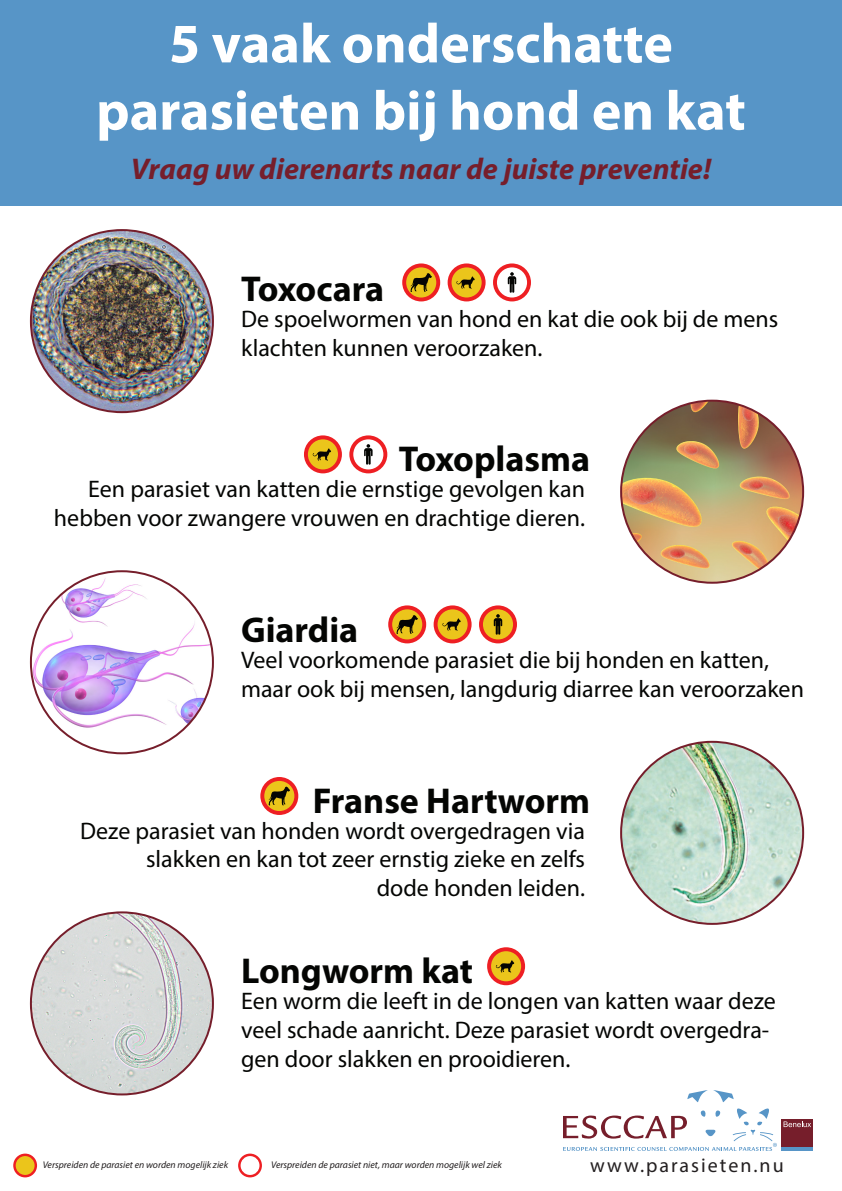
<style>
.page{position:relative;width:842px;height:1191px;background:#fff}
.page>*{position:absolute;margin:0;border:0;box-sizing:border-box;transform-origin:0 0}
.t1{font:700 56px/67.2px "Myriad Pro";color:#fff;text-align:center}
.t2{font:700 36px "Myriad Pro";color:#040503}
.t3{font:italic 700 30px "Myriad Pro";color:#761e2b}
.t4{font:24px/28.8px "Myriad Pro";color:#040503}
.t5{font:20px "Myriad Pro";letter-spacing:.1em;color:#231f20}
.t6{font:italic 9.7px "Myriad Pro";color:#231f20}
</style>
<div class="page">
<div style="left:0;top:0;width:842px;height:205px;background:#5795c7"></div>
<svg style="left:13px;top:1153px;width:24px;height:24px"></svg>
<div style="left:16px;top:1156px;width:19px;height:19px;background:#ebc51b;border-radius:50%"></div>
<svg style="left:238px;top:1153px;width:24px;height:24px"></svg>
<div style="left:241px;top:1156px;width:18px;height:19px;background:#fff;border-radius:50%"></div>
<svg style="left:563px;top:1090px;width:214px;height:61px"></svg>
<div style="left:782px;top:1119px;width:31px;height:32px;background:#761e2b"></div>
<svg style="left:783px;top:1121px;width:28px;height:6px"></svg>
<hr style="left:782px;top:1147px;width:31px;height:4px;background:#5795c7">
<img style="left:31px;top:230px;width:182px;height:182px;border-radius:89px">
<img style="left:621px;top:401px;width:182px;height:182px;border-radius:91px">
<img style="left:31px;top:571px;width:182px;height:182px;border-radius:91px">
<img style="left:621px;top:742px;width:182px;height:182px;border-radius:91px">
<img style="left:31px;top:912px;width:182px;height:182px;border-radius:91px">
<svg style="left:448px;top:263px;width:38px;height:38px"></svg>
<div style="left:452px;top:267px;width:30px;height:30px;background:#ebc51b;border-radius:50%"></div>
<svg style="left:456px;top:276px;width:19px;height:13px"></svg>
<svg style="left:402px;top:263px;width:38px;height:38px"></svg>
<div style="left:406px;top:267px;width:30px;height:30px;background:#ebc51b;border-radius:50%"></div>
<svg style="left:410px;top:273px;width:22px;height:19px"></svg>
<svg style="left:493px;top:263px;width:38px;height:38px"></svg>
<div style="left:497px;top:267px;width:30px;height:30px;background:#fff;border-radius:50%"></div>
<svg style="left:508px;top:272px;width:8px;height:21px"></svg>
<svg style="left:304px;top:435px;width:38px;height:38px"></svg>
<div style="left:308px;top:439px;width:30px;height:30px;background:#ebc51b;border-radius:50%"></div>
<svg style="left:313px;top:448px;width:18px;height:13px"></svg>
<svg style="left:349px;top:435px;width:38px;height:38px"></svg>
<div style="left:353px;top:439px;width:30px;height:30px;background:#fff;border-radius:50%"></div>
<svg style="left:364px;top:444px;width:9px;height:20px"></svg>
<svg style="left:434px;top:605px;width:38px;height:38px"></svg>
<div style="left:438px;top:609px;width:30px;height:30px;background:#ebc51b;border-radius:50%"></div>
<svg style="left:442px;top:618px;width:19px;height:13px"></svg>
<svg style="left:388px;top:605px;width:38px;height:38px"></svg>
<div style="left:392px;top:609px;width:30px;height:30px;background:#ebc51b;border-radius:50%"></div>
<svg style="left:396px;top:614px;width:22px;height:20px"></svg>
<svg style="left:479px;top:605px;width:38px;height:38px"></svg>
<div style="left:483px;top:609px;width:30px;height:30px;background:#ebc51b;border-radius:50%"></div>
<svg style="left:494px;top:614px;width:8px;height:20px"></svg>
<svg style="left:487px;top:947px;width:38px;height:38px"></svg>
<div style="left:491px;top:951px;width:30px;height:30px;background:#ebc51b;border-radius:50%"></div>
<svg style="left:496px;top:960px;width:18px;height:12px"></svg>
<svg style="left:260px;top:777px;width:38px;height:38px"></svg>
<div style="left:264px;top:781px;width:30px;height:30px;background:#ebc51b;border-radius:50%"></div>
<svg style="left:268px;top:786px;width:22px;height:20px"></svg>
<h1 class="t1" style="left:96px;top:8px;width:651px">5 vaak onderschatte parasieten bij hond en kat</h1>
<p class="t3" style="left:131px;top:150px;width:582px">Vraag uw dierenarts naar de juiste preventie!</p>
<h2 class="t2" style="left:241px;top:265px;width:145px">Toxocara</h2>
<p class="t4" style="left:241px;top:304px;width:539px">De spoelwormen van hond en kat die ook bij de mens klachten kunnen veroorzaken.</p>
<h2 class="t2" style="left:399px;top:436px;width:193px">Toxoplasma</h2>
<p class="t4" style="left:54px;top:474px;width:532px;text-align:right">Een parasiet van katten die ernstige gevolgen kan hebben voor zwangere vrouwen en drachtige dieren.</p>
<h2 class="t2" style="left:241px;top:606px;width:119px">Giardia</h2>
<p class="t4" style="left:241px;top:645px;width:564px">Veel voorkomende parasiet die bij honden en katten, maar ook bij mensen, langdurig diarree kan veroorzaken</p>
<h2 class="t2" style="left:313px;top:777px;width:279px">Franse Hartworm</h2>
<p class="t4" style="left:80px;top:815px;width:506px;text-align:right">Deze parasiet van honden wordt overgedragen via slakken en kan tot zeer ernstig zieke en zelfs<br>dode honden leiden.</p>
<h2 class="t2" style="left:241px;top:947px;width:234px">Longworm kat</h2>
<p class="t4" style="left:241px;top:986px;width:536px">Een worm die leeft in de longen van katten waar deze veel schade aanricht. Deze parasiet wordt overgedra&shy;gen door slakken en prooidieren.</p>
<p class="t6" style="left:43px;top:1159px;width:187px">Verspreiden de parasiet en worden mogelijk ziek</p>
<p class="t6" style="left:271px;top:1159px;width:232px">Verspreiden de parasiet niet, maar worden mogelijk wel ziek</p>
<p class="t5" style="left:590px;top:1153px;width:195px">www.parasieten.nu</p>
</div>
